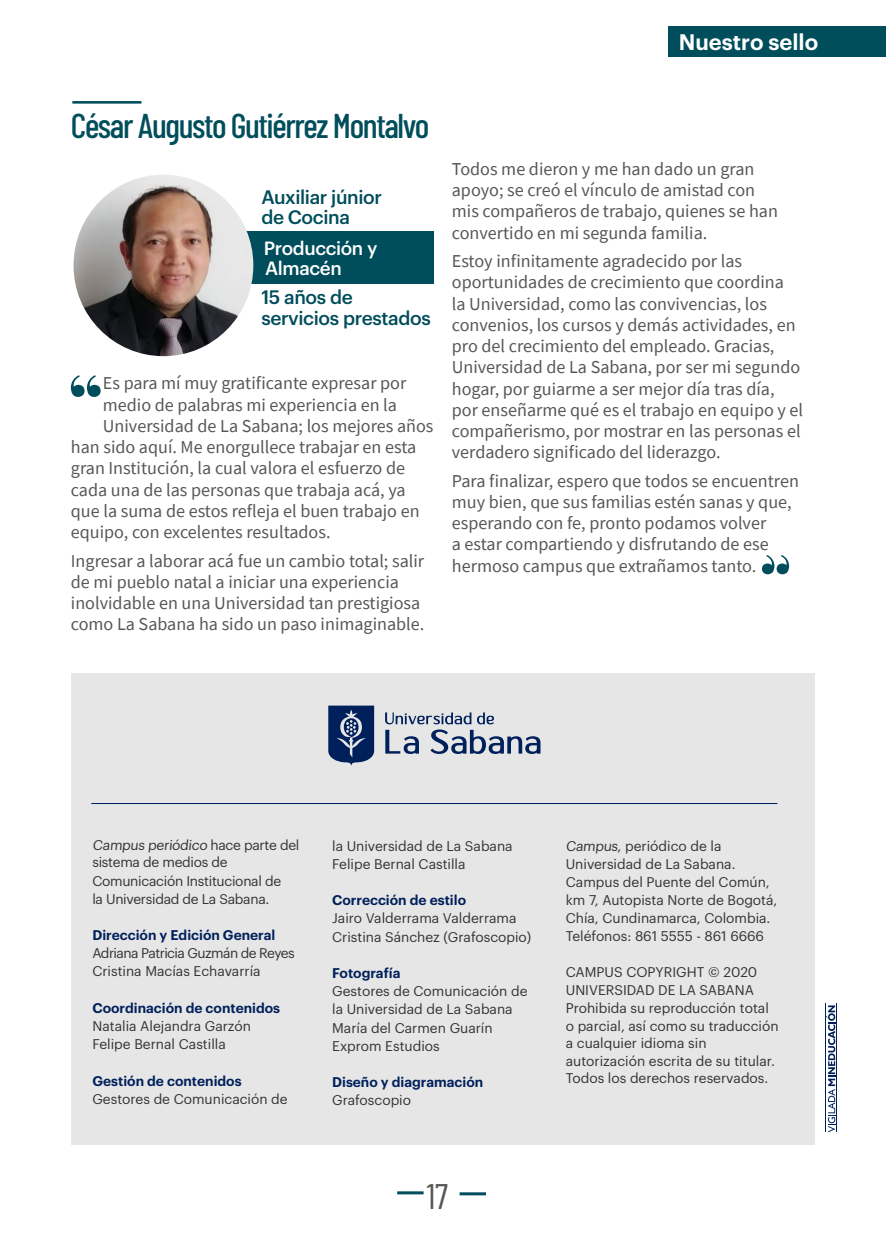
<style>
.page{position:relative;width:886px;height:1241px;background:#fff}
.page>*{position:absolute;margin:0;border:0;box-sizing:border-box;transform-origin:0 0}
.t1{font:700 78.12px "Playfair Display";color:#004d5b}
.t2{font:35.38px "Barlow Condensed";color:#575756}
.t3{font:500 34.38px "Barlow Condensed";letter-spacing:-.04em;color:#004d5b}
.t4{font:600 22px "Graphik";color:#fff}
.t5{font:500 19px/20.8px "Graphik";letter-spacing:-.02em;color:#004d5b}
.t6{font:500 18.75px/20px "Graphik";letter-spacing:-.02em;color:#fff}
.t7{font:18.12px/21.2px "Source Sans Pro";color:#575756}
.t8{font:13.75px/18.1px "Graphik";color:#333}
.t9{font:600 13.75px "Graphik";color:#00205b}
.t10{font:13.75px/18px "Graphik";letter-spacing:-.02em;color:#333}
.t11{font:13.75px/18.1px "Graphik";letter-spacing:-.035em;color:#333}
</style>
<div class="page">
<hr style="left:397px;top:1191px;width:27px;height:3px;background:#004d5b">
<hr style="left:460px;top:1192px;width:26px;height:3px;background:#004d5b">
<div style="left:668px;top:27px;width:218px;height:30px;background:#004d5b"></div>
<div style="left:71px;top:673px;width:744px;height:471px;background:#e6e6e6"></div>
<svg style="left:826px;top:1005px;width:9px;height:127px"></svg>
<hr style="left:825px;top:1003px;width:1px;height:128px;background:#00205b">
<hr style="left:836px;top:1003px;width:1px;height:128px;background:#00205b">
<hr style="left:91px;top:803px;width:686px;height:1px;background:#00205b">
<svg style="left:328px;top:705px;width:46px;height:60px;background:#314a78"></svg>
<svg style="left:385px;top:712px;width:155px;height:41px"></svg>
<hr style="left:72px;top:101px;width:69px;height:3px;background:#004d5b">
<div style="left:253px;top:231px;width:181px;height:52px;background:#004d5b"></div>
<img style="left:74px;top:175px;width:179px;height:181px">
<svg style="left:762px;top:555px;width:27px;height:19px"></svg>
<p class="t4" style="left:679px;top:25px;width:141px">Nuestro sello</p>
<h3 class="t3" style="left:71px;top:104px;width:360px">César Augusto Gutiérrez Montalvo</h3>
<p class="t5" style="left:261px;top:185px;width:122px">Auxiliar júnior de Cocina</p>
<p class="t6" style="left:264px;top:237px;width:115px">Producción y<br>Almacén</p>
<p class="t5" style="left:261px;top:285px;width:171px">15 años de servicios prestados</p>
<h1 class="t1" style="left:67px;top:353px;width:38px">“</h1>
<p class="t7" style="left:103px;top:372px;width:305px">Es para mí muy gratificante expresar por</p>
<p class="t7" style="left:103px;top:394px;width:296px">medio de palabras mi experiencia en la</p>
<p class="t7" style="left:103px;top:415px;width:332px">Universidad de La Sabana; los mejores años</p>
<p class="t7" style="left:71px;top:436px;width:347px">han sido aquí. Me enorgullece trabajar en esta</p>
<p class="t7" style="left:71px;top:457px;width:336px">gran Institución, la cual valora el esfuerzo de</p>
<p class="t7" style="left:71px;top:479px;width:336px">cada una de las personas que trabaja acá, ya</p>
<p class="t7" style="left:71px;top:500px;width:350px">que la suma de estos refleja el buen trabajo en</p>
<p class="t7" style="left:71px;top:521px;width:261px">equipo, con excelentes resultados.</p>
<p class="t7" style="left:71px;top:549px;width:355px">Ingresar a laborar acá fue un cambio total; salir de mi pueblo natal a iniciar una experiencia inolvidable en una Universidad tan prestigiosa como La Sabana ha sido un paso inimaginable.</p>
<p class="t7" style="left:452px;top:158px;width:327px">Todos me dieron y me han dado un gran apoyo; se creó el vínculo de amistad con mis compañeros de trabajo, quienes se han convertido en mi segunda familia.</p>
<p class="t7" style="left:452px;top:250px;width:353px">Estoy infinitamente agradecido por las oportunidades de crecimiento que coordina<br>la Universidad, como las convivencias, los convenios, los cursos y demás actividades, en pro del crecimiento del empleado. Gracias, Universidad de La Sabana, por ser mi segundo hogar, por guiarme a ser mejor día tras día, por enseñarme qué es el trabajo en equipo y el compañerismo, por mostrar en las personas el verdadero significado del liderazgo.</p>
<p class="t7" style="left:452px;top:470px;width:349px">Para finalizar, espero que todos se encuentren muy bien, que sus familias estén sanas y que, esperando con fe, pronto podamos volver<br>a estar compartiendo y disfrutando de ese hermoso campus que extrañamos tanto.</p>
<p class="t10" style="left:92px;top:834px;width:209px">Campus periódico hace parte del sistema de medios de<br>Comunicación Institucional de<br>la Universidad de La Sabana.</p>
<p class="t9" style="left:92px;top:924px;width:184px">Dirección y Edición General</p>
<p class="t11" style="left:92px;top:942px;width:204px">Adriana Patricia Guzmán de Reyes<br>Cristina Macías Echavarría</p>
<p class="t9" style="left:92px;top:997px;width:189px">Coordinación de contenidos</p>
<p class="t8" style="left:92px;top:1015px;width:160px">Natalia Alejandra Garzón<br>Felipe Bernal Castilla</p>
<p class="t9" style="left:92px;top:1069px;width:151px">Gestión de contenidos</p>
<p class="t8" style="left:92px;top:1088px;width:197px">Gestores de Comunicación de</p>
<p class="t8" style="left:332px;top:835px;width:182px">la Universidad de La Sabana<br>Felipe Bernal Castilla</p>
<p class="t9" style="left:332px;top:889px;width:135px">Corrección de estilo</p>
<p class="t8" style="left:332px;top:908px;width:201px">Jairo Valderrama Valderrama<br>Cristina Sánchez (Grafoscopio)</p>
<p class="t9" style="left:332px;top:962px;width:70px">Fotografía</p>
<p class="t8" style="left:332px;top:980px;width:197px">Gestores de Comunicación de la Universidad de La Sabana<br>María del Carmen Guarín<br>Exprom Estudios</p>
<p class="t9" style="left:332px;top:1071px;width:153px">Diseño y diagramación</p>
<p class="t8" style="left:332px;top:1089px;width:80px">Grafoscopio</p>
<h2 class="t2" style="left:426px;top:1173px;width:23px">17</h2>
<p class="t8" style="left:566px;top:835px;width:213px">Campus, periódico de la<br>Universidad de La Sabana.<br>Campus del Puente del Común, km 7, Autopista Norte de Bogotá,<br>Chía, Cundinamarca, Colombia.<br>Teléfonos: 861 5555 - 861 6666</p>
<p class="t8" style="left:566px;top:962px;width:214px;line-height:17.6px">CAMPUS COPYRIGHT © 2020<br>UNIVERSIDAD DE LA SABANA<br>Prohibida su reproducción total o parcial, así como su traducción a cualquier idioma sin autorización escrita de su titular.<br>Todos los derechos reservados.</p>
</div>
